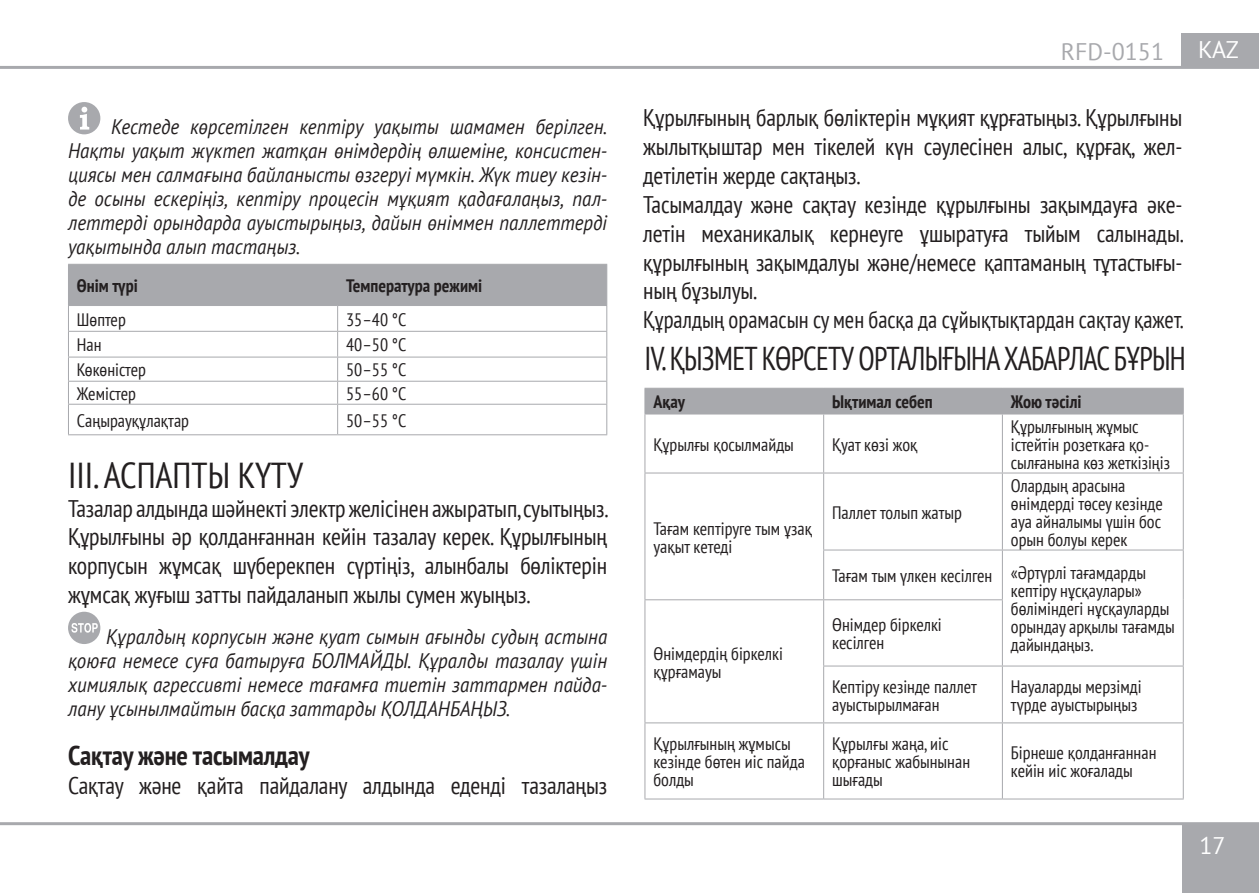
<style>
.page{position:relative;width:1259px;height:893px;background:#fff}
.page>*{position:absolute;margin:0;border:0;box-sizing:border-box;transform-origin:0 0}
.t1{font:condensed 36px "PT Sans";color:#231f20}
.t2{font:condensed 33px "PT Sans";letter-spacing:-.025em;color:#231f20;scale:.9 1}
.t3{font:700 condensed 27px "PT Sans";letter-spacing:-.005em;color:#231f20}
.t4{font:condensed 24px/28.8px "PT Sans";letter-spacing:-.005em;color:#231f20;text-align:justify}
.t5{font:condensed 24px "PT Sans";letter-spacing:-.005em;color:#231f20;scale:.95 1}
.t6{font:24px "PT Sans";color:#a8a9ad}
.t7{font:24px "PT Sans";color:#fff}
.t8{font:italic 21px/24px "PT Sans";color:#231f20;text-align:justify;scale:.9 1}
.t9{font:condensed 18px/18px "PT Sans";color:#231f20}
.t10{font:700 condensed 18px "PT Sans";color:#231f20}
</style>
<div class="page">
<div style="left:1182px;top:824px;width:77px;height:69px;background:#a8a9ad"></div>
<hr style="left:0;top:66px;width:1259px;height:3px;background:#a8a9ad">
<hr style="left:0;top:822px;width:1259px;height:3px;background:#a8a9ad">
<div style="left:1181px;top:33px;width:78px;height:33px;background:#a8a9ad"></div>
<svg style="left:68px;top:102px;width:32px;height:32px"></svg>
<svg style="left:68px;top:264px;width:539px;height:170px"></svg>
<hr style="left:68px;top:434px;width:270px;height:1px;background:#a8a9ad">
<hr style="left:338px;top:434px;width:269px;height:1px;background:#a8a9ad">
<svg style="left:68px;top:612px;width:32px;height:32px"></svg>
<div style="left:644px;top:388px;width:539px;height:25px;background:#a8a9ad"></div>
<hr style="left:644px;top:413px;width:179px;height:1px;background:#a8a9ad">
<hr style="left:644px;top:414px;width:1px;height:59px;background:#a8a9ad">
<hr style="left:823px;top:413px;width:179px;height:1px;background:#a8a9ad">
<hr style="left:823px;top:414px;width:1px;height:59px;background:#a8a9ad">
<hr style="left:1002px;top:413px;width:181px;height:1px;background:#a8a9ad">
<hr style="left:1002px;top:414px;width:1px;height:59px;background:#a8a9ad">
<hr style="left:1182px;top:414px;width:1px;height:59px;background:#a8a9ad">
<hr style="left:644px;top:472px;width:179px;height:1px;background:#a8a9ad">
<hr style="left:644px;top:473px;width:1px;height:77px;background:#a8a9ad">
<hr style="left:823px;top:472px;width:179px;height:1px;background:#a8a9ad">
<hr style="left:823px;top:473px;width:1px;height:77px;background:#a8a9ad">
<hr style="left:1002px;top:472px;width:181px;height:1px;background:#a8a9ad">
<hr style="left:1002px;top:473px;width:1px;height:77px;background:#a8a9ad">
<hr style="left:1182px;top:473px;width:1px;height:77px;background:#a8a9ad">
<hr style="left:644px;top:550px;width:1px;height:49px;background:#a8a9ad">
<hr style="left:823px;top:549px;width:179px;height:1px;background:#a8a9ad">
<hr style="left:823px;top:550px;width:1px;height:49px;background:#a8a9ad">
<hr style="left:1002px;top:549px;width:181px;height:1px;background:#a8a9ad">
<hr style="left:1002px;top:550px;width:1px;height:49px;background:#a8a9ad">
<hr style="left:1182px;top:550px;width:1px;height:50px;background:#a8a9ad">
<hr style="left:644px;top:599px;width:179px;height:1px;background:#a8a9ad">
<hr style="left:644px;top:600px;width:1px;height:66px;background:#a8a9ad">
<hr style="left:823px;top:599px;width:180px;height:1px;background:#a8a9ad">
<hr style="left:823px;top:600px;width:1px;height:66px;background:#a8a9ad">
<hr style="left:1002px;top:600px;width:1px;height:66px;background:#a8a9ad">
<hr style="left:1182px;top:600px;width:1px;height:66px;background:#a8a9ad">
<hr style="left:644px;top:666px;width:1px;height:56px;background:#a8a9ad">
<hr style="left:823px;top:665px;width:179px;height:1px;background:#a8a9ad">
<hr style="left:823px;top:666px;width:1px;height:56px;background:#a8a9ad">
<hr style="left:1002px;top:665px;width:181px;height:1px;background:#a8a9ad">
<hr style="left:1002px;top:666px;width:1px;height:56px;background:#a8a9ad">
<hr style="left:1182px;top:666px;width:1px;height:56px;background:#a8a9ad">
<hr style="left:644px;top:722px;width:179px;height:1px;background:#a8a9ad">
<hr style="left:644px;top:723px;width:1px;height:76px;background:#a8a9ad">
<hr style="left:823px;top:722px;width:179px;height:1px;background:#a8a9ad">
<hr style="left:823px;top:723px;width:1px;height:76px;background:#a8a9ad">
<hr style="left:1002px;top:722px;width:181px;height:1px;background:#a8a9ad">
<hr style="left:1002px;top:723px;width:1px;height:76px;background:#a8a9ad">
<hr style="left:1182px;top:723px;width:1px;height:76px;background:#a8a9ad">
<hr style="left:644px;top:798px;width:179px;height:1px;background:#a8a9ad">
<hr style="left:823px;top:798px;width:179px;height:1px;background:#a8a9ad">
<hr style="left:1002px;top:798px;width:181px;height:1px;background:#a8a9ad">
<p class="t8" style="left:68px;top:115px;width:600px;text-indent:43px">Кестеде көрсетілген кептіру уақыты шамамен берілген.<br>Нақты уақыт жүктеп жатқан өнімдердің өлшеміне, консистен&shy;циясы мен салмағына байланысты өзгеруі мүмкін. Жүк тиеу кезін&shy;де осыны ескеріңіз, кептіру процесін мұқият қадағалаңыз, пал&shy;леттерді орындарда ауыстырыңыз, дайын өніммен паллеттерді уақытында алып тастаңыз.</p>
<p class="t10" style="left:77px;top:274px;width:62px">Өнім түрі</p>
<p class="t10" style="left:346px;top:274px;width:138px">Температура режимі</p>
<p class="t9" style="left:77px;top:310px;width:50px">Шөптер</p>
<p class="t9" style="left:346px;top:310px;width:62px">35–40 °С</p>
<p class="t9" style="left:77px;top:336px;width:26px">Нан</p>
<p class="t9" style="left:346px;top:336px;width:62px">40–50 °С</p>
<p class="t9" style="left:77px;top:361px;width:71px">Көкөністер</p>
<p class="t9" style="left:346px;top:361px;width:62px">50–55 °С</p>
<p class="t9" style="left:77px;top:384px;width:61px">Жемістер</p>
<p class="t9" style="left:346px;top:384px;width:62px">55–60 °С</p>
<p class="t9" style="left:77px;top:411px;width:114px">Саңырауқұлақтар</p>
<p class="t9" style="left:346px;top:411px;width:62px">50–55 °С</p>
<p class="t1" style="left:68px;top:452px;width:237px">III. АСПАПТЫ КҮТУ</p>
<p class="t4" style="left:68px;top:493px;width:542px">Тазалар алдында шәйнекті электр желісінен ажыратып, суытыңыз.<br>Құрылғыны әр қолданғаннан кейін тазалау керек. Құрылғының корпусын жұмсақ шүберекпен сүртіңіз, алынбалы бөліктерін жұмсақ жуғыш затты пайдаланып жылы сумен жуыңыз.</p>
<p class="t8" style="left:68px;top:624px;width:600px;text-indent:38px">Құралдың корпусын және қуат сымын ағынды судың астына қоюға немесе суға батыруға БОЛМАЙДЫ. Құралды тазалау үшін химиялық агрессивті немесе тағамға тиетін заттармен пайда&shy;лану ұсынылмайтын басқа заттарды ҚОЛДАНБАҢЫЗ.</p>
<p class="t3" style="left:68px;top:738px;width:243px">Сақтау және тасымалдау</p>
<p class="t4" style="left:68px;top:771px;width:541px">Сақтау және қайта пайдалану алдында еденді тазалаңыз</p>
<h3 class="t6" style="left:1060px;top:36px;width:105px">RFD-0151</h3>
<h3 class="t7" style="left:1198px;top:35px;width:42px">KAZ</h3>
<p class="t4" style="left:643px;top:103px;width:541px">Құрылғының барлық бөліктерін мұқият құрғатыңыз. Құрылғыны жылытқыштар мен тікелей күн сәулесінен алыс, құрғақ, жел&shy;детілетін жерде сақтаңыз.</p>
<p class="t4" style="left:643px;top:190px;width:542px">Тасымалдау және сақтау кезінде құрылғыны зақымдауға әке&shy;летін механикалық кернеуге ұшыратуға тыйым салынады. құрылғының зақымдалуы және/немесе қаптаманың тұтастығы&shy;ның бұзылуы.</p>
<p class="t5" style="left:643px;top:304px;width:570px">Құралдың орамасын су мен басқа да сұйықтықтардан сақтау қажет.</p>
<p class="t2" style="left:644px;top:338px;width:603px">IV. ҚЫЗМЕТ КӨРСЕТУ ОРТАЛЫҒЫНА ХАБАРЛАС БҰРЫН</p>
<p class="t10" style="left:653px;top:390px;width:33px">Ақау</p>
<p class="t10" style="left:832px;top:390px;width:102px">Ықтимал себеп</p>
<p class="t10" style="left:1011px;top:390px;width:72px">Жою тәсілі</p>
<p class="t9" style="left:653px;top:435px;width:142px">Құрылғы қосылмайды</p>
<p class="t9" style="left:832px;top:435px;width:87px">Қуат көзі жоқ</p>
<p class="t9" style="left:1011px;top:417px;width:161px">Құрылғының жұмыс істейтін розеткаға қо&shy;сылғанына көз жеткізіңіз</p>
<p class="t9" style="left:653px;top:519px;width:160px">Тағам кептіруге тым ұзақ уақыт кетеді</p>
<p class="t9" style="left:653px;top:644px;width:131px">Өнімдердің біркелкі құрғамауы</p>
<p class="t9" style="left:832px;top:503px;width:131px">Паллет толып жатыр</p>
<p class="t9" style="left:1011px;top:476px;width:153px">Олардың арасына өнімдерді төсеу кезінде ауа айналымы үшін бос орын болуы керек</p>
<p class="t9" style="left:832px;top:566px;width:162px">Тағам тым үлкен кесілген</p>
<p class="t9" style="left:1011px;top:563px;width:165px">«Әртүрлі тағамдарды кептіру нұсқаулары» бөліміндегі нұсқауларды орындау арқылы тағамды дайындаңыз.</p>
<p class="t9" style="left:832px;top:615px;width:111px">Өнімдер біркелкі кесілген</p>
<p class="t9" style="left:832px;top:677px;width:146px">Кептіру кезінде паллет ауыстырылмаған</p>
<p class="t9" style="left:1011px;top:677px;width:132px">Науаларды мерзімді түрде ауыстырыңыз</p>
<p class="t9" style="left:653px;top:734px;width:153px">Құрылғының жұмысы кезінде бөтен иіс пайда болды</p>
<p class="t9" style="left:832px;top:734px;width:139px">Құрылғы жаңа, иіс қорғаныс жабынынан шығады</p>
<p class="t9" style="left:1011px;top:743px;width:147px">Бірнеше қолданғаннан кейін иіс жоғалады</p>
<h3 class="t7" style="left:1199px;top:831px;width:28px">17</h3>
</div>
